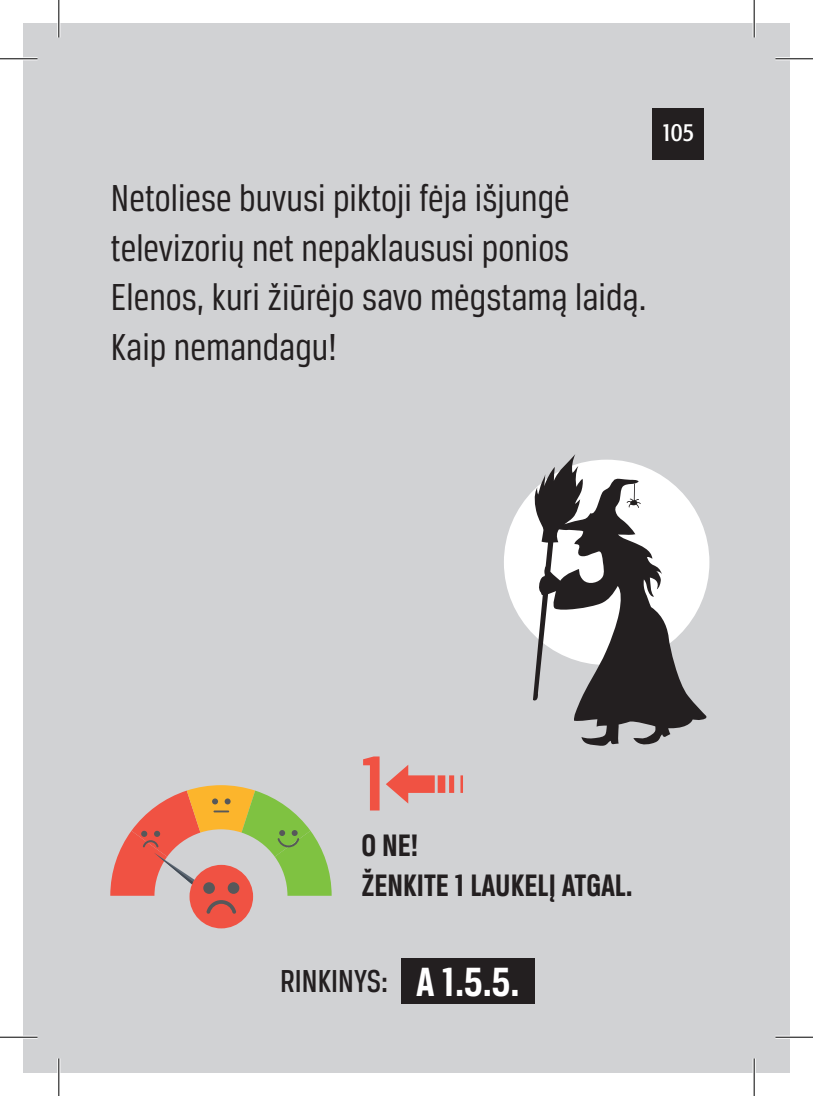
<style>
.page{position:relative;width:813px;height:1096px;background:#fff}
.page>*{position:absolute;margin:0;border:0;box-sizing:border-box;transform-origin:0 0}
.t1{font:700 83px "Breuer Condensed";color:#f05243}
.t2{font:40px/49.2px "Breuer Condensed";color:#231f20}
.t3{font:500 33.75px "Breuer Condensed";color:#231f20}
.t4{font:700 33px/39.2px "Breuer Condensed";color:#231f20}
.t5{font:condensed 25.75px "Formata";color:#fff}
.s1{font-weight:700;font-size:43.5px;color:#fff}
</style>
<div class="page">
<div style="left:23px;top:23px;width:766px;height:1049px;background:#d1d2d4"></div>
<div style="left:651px;top:108px;width:51px;height:51px;background:#231f20"></div>
<div style="left:401px;top:958px;width:133px;height:45px;background:#231f20"></div>
<div style="left:503px;top:459px;width:206px;height:206px;background:#fff;border-radius:50%"></div>
<svg style="left:532px;top:454px;width:174px;height:292px"></svg>
<div style="left:189px;top:864px;width:64px;height:64px;background:#f05243;border-radius:50%"></div>
<svg style="left:110px;top:785px;width:221px;height:133px"></svg>
<div style="left:203px;top:882px;width:12px;height:11px;background:#57585a;border-radius:50%"></div>
<div style="left:227px;top:882px;width:12px;height:11px;background:#57585a;border-radius:50%"></div>
<svg style="left:386px;top:765px;width:76px;height:38px"></svg>
<hr style="left:0;top:57px;width:38px;height:3px;background:#fff">
<hr style="left:775px;top:57px;width:37px;height:3px;background:#fff">
<hr style="left:0;top:1035px;width:38px;height:3px;background:#fff">
<hr style="left:775px;top:1035px;width:37px;height:3px;background:#fff">
<hr style="left:57px;top:0;width:3px;height:37px;background:#fff">
<hr style="left:57px;top:1058px;width:3px;height:37px;background:#fff">
<hr style="left:752px;top:0;width:3px;height:37px;background:#fff">
<hr style="left:752px;top:1058px;width:3px;height:37px;background:#fff">
<hr style="left:0;top:58px;width:38px;height:1px;background:#000">
<hr style="left:775px;top:58px;width:37px;height:1px;background:#000">
<hr style="left:0;top:1036px;width:38px;height:1px;background:#000">
<hr style="left:775px;top:1036px;width:37px;height:1px;background:#000">
<hr style="left:58px;top:0;width:1px;height:37px;background:#000">
<hr style="left:58px;top:1058px;width:1px;height:37px;background:#000">
<hr style="left:753px;top:0;width:1px;height:37px;background:#000">
<hr style="left:753px;top:1058px;width:1px;height:37px;background:#000">
<p class="t2" style="left:111px;top:173px;width:536px">Netoliese buvusi piktoji fėja išjungė televizorių net nepaklaususi ponios Elenos, kuri žiūrėjo savo mėgstamą laidą.<br>Kaip nemandagu!</p>
<p class="t5" style="left:660px;top:117px;width:35px">105</p>
<h1 class="t1" style="left:361px;top:737px;width:26px">1</h1>
<p class="t4" style="left:361px;top:825px;width:273px">O NE!<br>ŽENKITE 1 LAUKELĮ ATGAL.</p>
<p class="t3" style="left:280px;top:962px;width:241px">RINKINYS: <span class="s1">A 1.5.5.</span></p>
</div>
